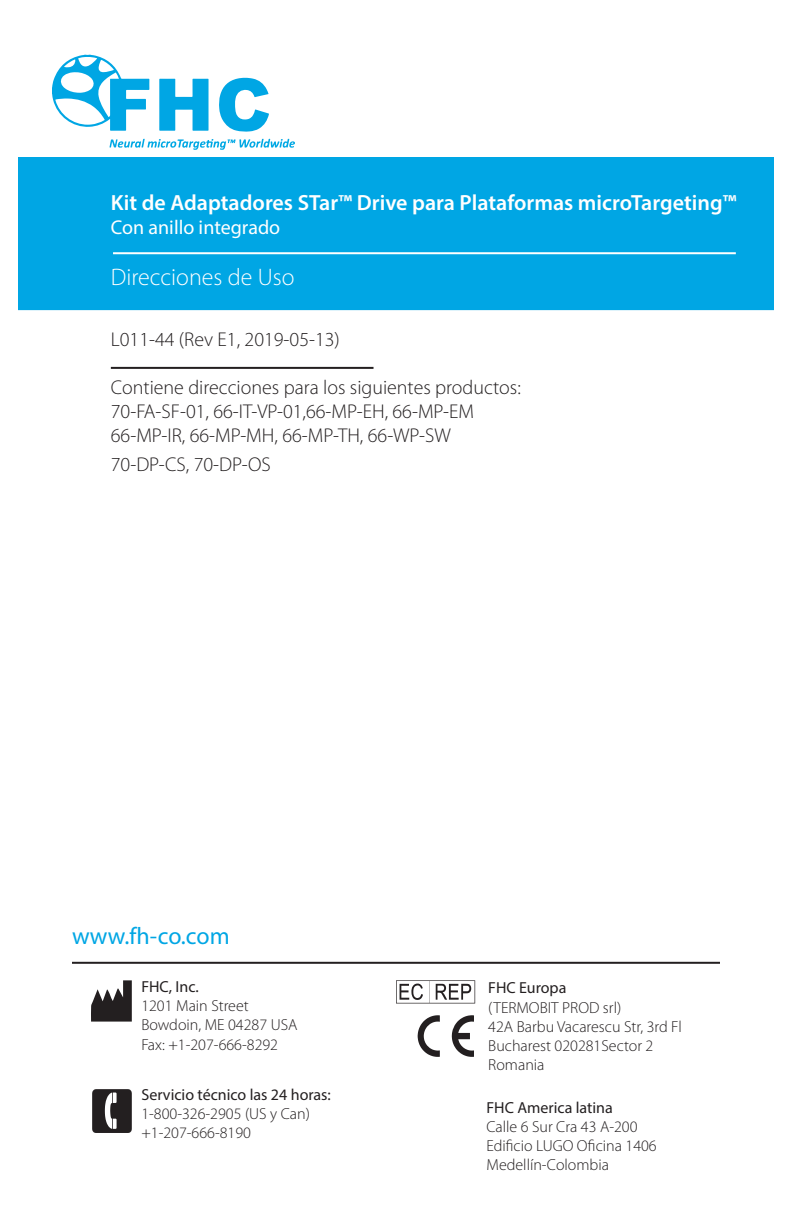
<style>
.page{position:relative;width:792px;height:1224px;background:#fff}
.page>*{position:absolute;margin:0;border:0;box-sizing:border-box;transform-origin:0 0}
.t1{font:300 24px "Myriad Pro";color:#fff}
.t2{font:24px "Myriad Pro";color:#00a6e4}
.t3{font:600 22px "Myriad Pro";color:#fff}
.t4{font:300 20px/24px "Myriad Pro";color:#231f20}
.t5{font:20px "Myriad Pro";color:#fff}
.t6{font:300 16px/19.2px "Myriad Pro";color:#231f20}
.t7{font:16px "Myriad Pro";color:#231f20}
</style>
<div class="page">
<hr style="left:111px;top:367px;width:263px;height:2px;background:#231f20">
<div style="left:18px;top:157px;width:756px;height:153px;background:#00a6e4"></div>
<hr style="left:113px;top:252px;width:623px;height:2px;background:#fff">
<hr style="left:72px;top:962px;width:648px;height:2px;background:#231f20">
<svg style="left:452px;top:1015px;width:22px;height:42px"></svg>
<svg style="left:418px;top:1015px;width:22px;height:42px"></svg>
<svg style="left:91px;top:980px;width:41px;height:42px"></svg>
<svg style="left:92px;top:1089px;width:40px;height:44px"></svg>
<svg style="left:396px;top:980px;width:79px;height:23px"></svg>
<svg style="left:52px;top:55px;width:97px;height:76px"></svg>
<svg style="left:159px;top:79px;width:50px;height:52px"></svg>
<svg style="left:219px;top:77px;width:50px;height:55px"></svg>
<svg style="left:109px;top:139px;width:186px;height:11px"></svg>
<h2 class="t3" style="left:111px;top:189px;width:627px">Kit de Adaptadores STar™ Drive para Plataformas microTargeting™</h2>
<p class="t5" style="left:111px;top:215px;width:171px">Con anillo integrado</p>
<h1 class="t1" style="left:111px;top:264px;width:185px">Direcciones de Uso</h1>
<p class="t4" style="left:111px;top:328px;width:231px">L011-44 (Rev E1, 2019-05-13)</p>
<p class="t4" style="left:111px;top:376px;width:412px">Contiene direcciones para los siguientes productos:<br>70-FA-SF-01, 66-IT-VP-01,66-MP-EH, 66-MP-EM<br>66-MP-IR, 66-MP-MH, 66-MP-TH, 66-WP-SW</p>
<p class="t4" style="left:111px;top:453px;width:161px">70-DP-CS, 70-DP-OS</p>
<h1 class="t2" style="left:72px;top:921px;width:159px">www.fh-co.com</h1>
<p class="t7" style="left:141px;top:977px;width:59px">FHC, Inc.</p>
<p class="t6" style="left:141px;top:997px;width:158px">1201 Main Street<br>Bowdoin, ME 04287 USA<br>Fax: +1-207-666-8292</p>
<p class="t7" style="left:141px;top:1084px;width:191px">Servicio técnico las 24 horas:</p>
<p class="t6" style="left:141px;top:1104px;width:170px">1-800-326-2905 (US y Can) +1-207-666-8190</p>
<p class="t7" style="left:488px;top:978px;width:80px">FHC Europa</p>
<p class="t6" style="left:488px;top:998px;width:195px">(TERMOBIT PROD srl)<br>42A Barbu Vacarescu Str, 3rd Fl<br>Bucharest 020281Sector 2<br>Romania</p>
<p class="t7" style="left:486px;top:1097px;width:128px">FHC America latina</p>
<p class="t6" style="left:486px;top:1117px;width:172px">Calle 6 Sur Cra 43 A-200<br>Edificio LUGO Oficina 1406<br>Medellín-Colombia</p>
</div>
